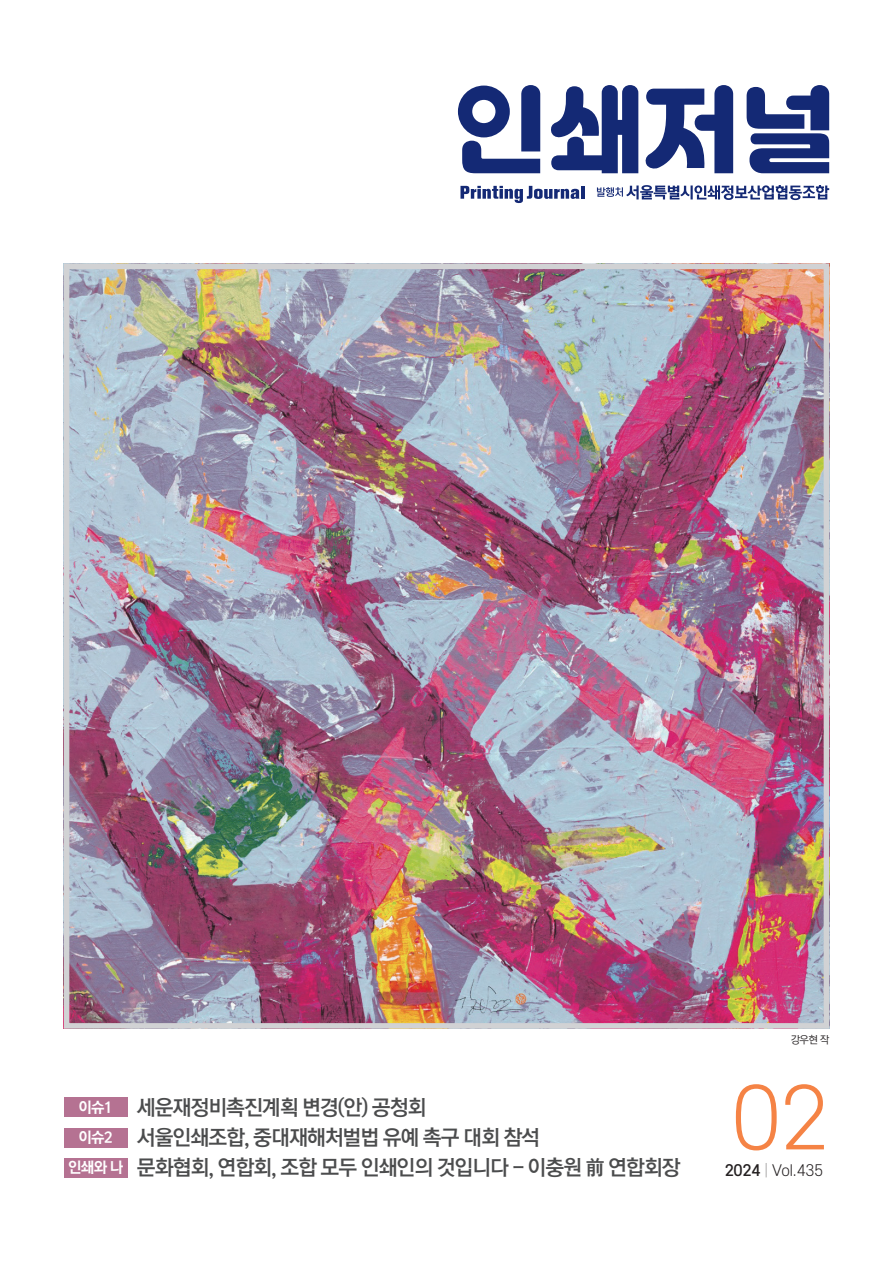
<style>
.page{position:relative;width:893px;height:1263px;background:#fff}
.page>*{position:absolute;margin:0;border:0;box-sizing:border-box;transform-origin:0 0}
.t1{font:300 82.5px "S Core Dream 3";color:#f58345}
.t2{font:21px "Rix M Go PB";letter-spacing:-.05em;color:#4b4c4d}
.t3{font:300 15px "S Core Dream 3";letter-spacing:-.025em;color:#231f20}
.t4{font:15px "Rix M Go PEB";letter-spacing:-.05em;color:#fff}
.t5{font:10.5px "Rix M Go PR";color:#231f20}
.s1{font-family:"Rix M Go PEB";font-size:15px;color:#fff}
.s2{font-family:"S Core Dream 5";font-weight:500}
.s3{font-family:"S Core Dream 1";font-weight:100}
</style>
<div class="page">
<img style="left:71px;top:271px;width:751px;height:751px">
<div style="left:64px;top:264px;width:765px;height:765px;border:6px solid #d1d2d4"></div>
<svg style="left:551px;top:85px;width:87px;height:88px"></svg>
<svg style="left:645px;top:85px;width:88px;height:88px"></svg>
<svg style="left:747px;top:85px;width:82px;height:88px"></svg>
<svg style="left:458px;top:85px;width:82px;height:88px"></svg>
<svg style="left:460px;top:186px;width:124px;height:17px"></svg>
<svg style="left:597px;top:185px;width:232px;height:15px"></svg>
<div style="left:64px;top:1158px;width:64px;height:20px;background:#b57292"></div>
<div style="left:64px;top:1127px;width:64px;height:20px;background:#b57292"></div>
<div style="left:64px;top:1097px;width:64px;height:20px;background:#b57292"></div>
<p class="t2" style="left:137px;top:1096px;width:291px">세운재정비촉진계획 변경(안) 공청회</p>
<p class="t2" style="left:137px;top:1126px;width:405px">서울인쇄조합, 중대재해처벌법 유예 촉구 대회 참석</p>
<p class="t2" style="left:68px;top:1156px;width:614px"><span class="s1">인쇄와 나</span> 문화협회, 연합회, 조합 모두 인쇄인의 것입니다 - 이충원 前 연합회장</p>
<p class="t4" style="left:78px;top:1099px;width:36px">이슈1</p>
<p class="t4" style="left:78px;top:1129px;width:36px">이슈2</p>
<p class="t5" style="left:791px;top:1034px;width:40px">강우현 작</p>
<h1 class="t1" style="left:731px;top:1059px;width:99px">02</h1>
<p class="t3" style="left:725px;top:1159px;width:100px"><span class="s2">2024</span> <span class="s3">|</span> Vol.435</p>
</div>
